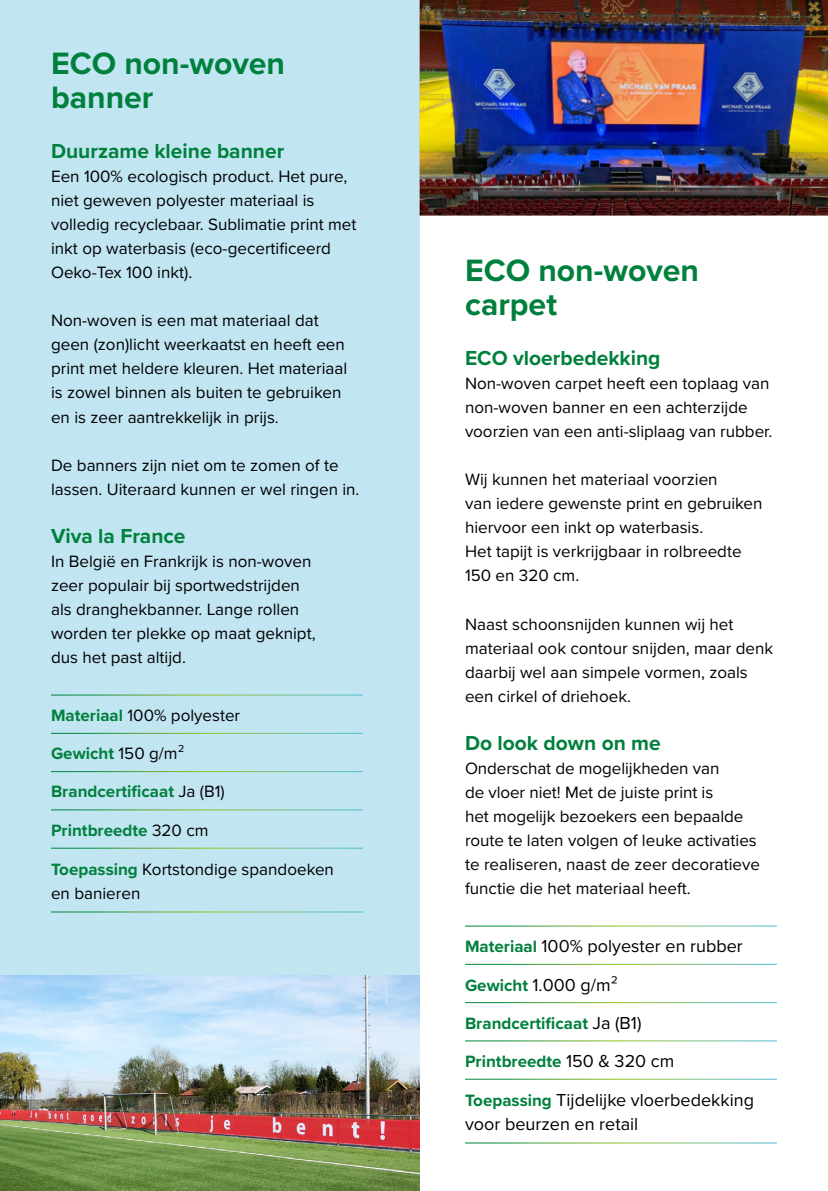
<style>
.page{position:relative;width:828px;height:1191px;background:#fff}
.page>*{position:absolute;margin:0;border:0;box-sizing:border-box;transform-origin:0 0}
.t1{font:700 32px/34px "Proxima Nova";color:#00803d}
.t2{font:700 21px "Proxima Nova";color:#00803d}
.t3{font:18px/38.2px "Proxima Nova";color:#000}
.t4{font:17px/24px "Proxima Nova";color:#000}
.t5{font:700 17px "Proxima Nova";color:#00803d}
.s1{font-weight:700;color:#00803d}
.s2{font-weight:400;color:#000}
.s3{font-weight:700;font-size:17px;color:#00803d}
.s4{font-weight:400;font-size:18px;color:#000}
</style>
<div class="page">
<hr style="left:827px;top:0;width:1px;height:1191px;background:#00803d">
<div style="left:0;top:0;width:420px;height:1191px;background:#c2e5f2"></div>
<hr style="left:51px;top:694px;width:312px;height:1px;background:#fff">
<hr style="left:51px;top:733px;width:312px;height:1px;background:#fff">
<hr style="left:51px;top:771px;width:312px;height:1px;background:#fff">
<hr style="left:51px;top:809px;width:312px;height:1px;background:#fff">
<hr style="left:51px;top:847px;width:312px;height:1px;background:#fff">
<hr style="left:51px;top:911px;width:312px;height:1px;background:#fff">
<img style="left:0;top:975px;width:420px;height:216px">
<img style="left:420px;top:0;width:408px;height:215px">
<h1 class="t1" style="left:51px;top:46px;width:235px">ECO non-woven banner</h1>
<p class="t2" style="left:51px;top:136px;width:235px">Duurzame kleine banner</p>
<p class="t4" style="left:51px;top:164px;width:307px">Een 100% ecologisch product. Het pure, niet geweven polyester materiaal is volledig recyclebaar. Sublimatie print met inkt op waterbasis (eco-gecertificeerd Oeko-Tex 100 inkt).</p>
<p class="t4" style="left:51px;top:308px;width:298px">Non-woven is een mat materiaal dat geen (zon)licht weerkaatst en heeft een print met heldere kleuren. Het materiaal is zowel binnen als buiten te gebruiken en is zeer aantrekkelijk in prijs.</p>
<p class="t4" style="left:51px;top:452px;width:310px">De banners zijn niet om te zomen of te lassen. Uiteraard kunnen er wel ringen in.</p>
<p class="t2" style="left:51px;top:520px;width:136px">Viva la France</p>
<p class="t4" style="left:51px;top:548px;width:266px">In België en Frankrijk is non-woven zeer populair bij sportwedstrijden als dranghekbanner. Lange rollen worden ter plekke op maat geknipt, dus het past altijd.</p>
<p class="t4" style="left:51px;top:702px;width:191px"><span class="s1">Materiaal</span> 100% polyester</p>
<p class="t5" style="left:51px;top:741px;width:135px">Gewicht <span class="s2">150 g/m²</span></p>
<p class="t5" style="left:51px;top:779px;width:175px">Brandcertificaat <span class="s2">Ja (B1)</span></p>
<p class="t5" style="left:51px;top:817px;width:159px">Printbreedte <span class="s2">320 cm</span></p>
<p class="t4" style="left:51px;top:856px;width:284px"><span class="s1">Toepassing</span> Kortstondige spandoeken en banieren</p>
<h1 class="t1" style="left:465px;top:253px;width:235px">ECO non-woven carpet</h1>
<p class="t2" style="left:465px;top:343px;width:197px">ECO vloerbedekking</p>
<p class="t4" style="left:465px;top:371px;width:309px">Non-woven carpet heeft een toplaag van non-woven banner en een achterzijde voorzien van een anti-sliplaag van rubber.</p>
<p class="t4" style="left:465px;top:467px;width:299px">Wij kunnen het materiaal voorzien<br>van iedere gewenste print en gebruiken hiervoor een inkt op waterbasis.<br>Het tapijt is verkrijgbaar in rolbreedte<br>150 en 320 cm.</p>
<p class="t4" style="left:465px;top:611px;width:310px">Naast schoonsnijden kunnen wij het materiaal ook contour snijden, maar denk daarbij wel aan simpele vormen, zoals een cirkel of driehoek.</p>
<p class="t2" style="left:465px;top:727px;width:197px">Do look down on me</p>
<p class="t4" style="left:465px;top:755px;width:296px">Onderschat de mogelijkheden van<br>de vloer niet! Met de juiste print is<br>het mogelijk bezoekers een bepaalde route te laten volgen of leuke activaties te realiseren, naast de zeer decoratieve functie die het materiaal heeft.</p>
<p class="t3" style="left:465px;top:926px;width:279px"><span class="s3">Materiaal</span> 100% polyester en rubber<br><span class="s3">Gewicht</span> 1.000 g/m²</p>
<p class="t5" style="left:465px;top:1010px;width:178px">Brandcertificaat <span class="s4">Ja (B1)</span></p>
<p class="t5" style="left:465px;top:1048px;width:211px">Printbreedte <span class="s4">150 &amp; 320 cm</span></p>
<p class="t3" style="left:465px;top:1087px;width:290px;line-height:24px"><span class="s3">Toepassing</span> Tijdelijke vloerbedekking voor beurzen en retail</p>
</div>
